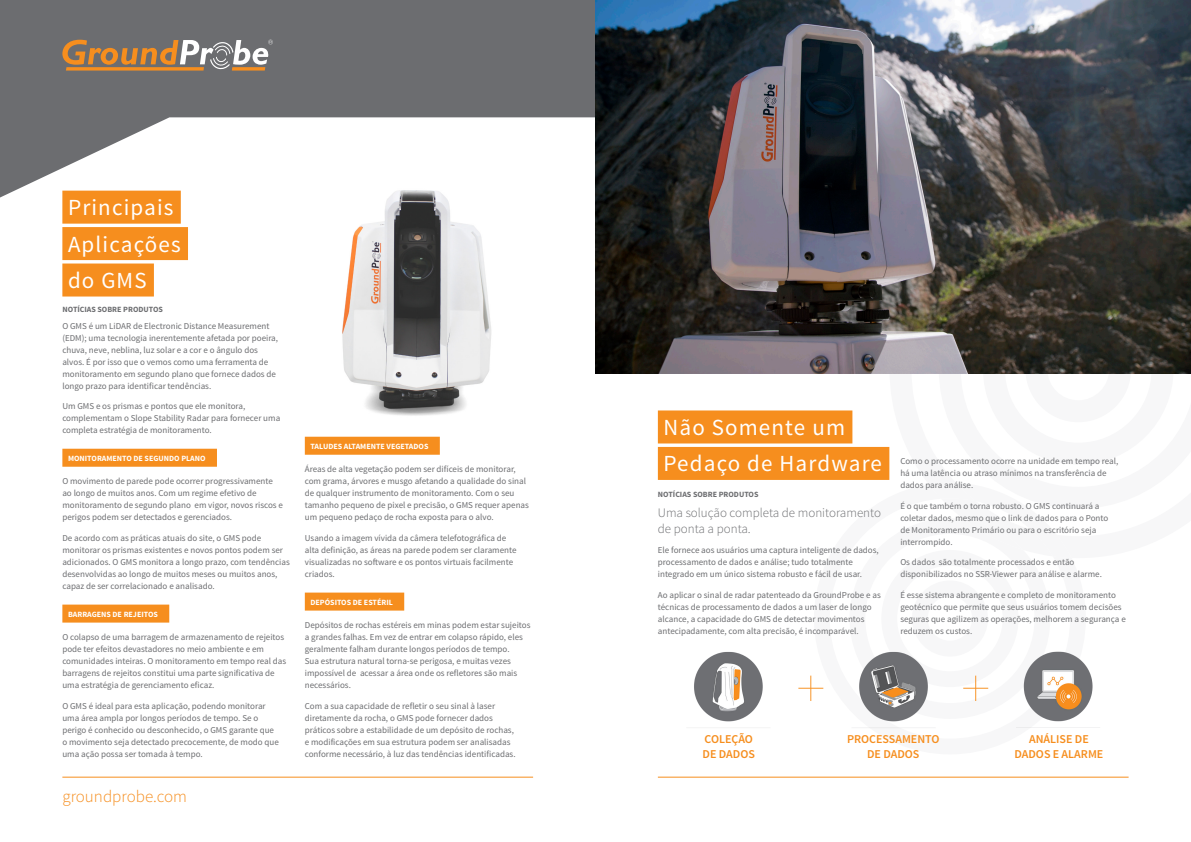
<style>
.page{position:relative;width:1191px;height:842px;background:#fff}
.page>*{position:absolute;margin:0;border:0;box-sizing:border-box;transform-origin:0 0}
.GP__Vision___Bar_beh{font:23px "Source Sans Pro";letter-spacing:.05em;color:#fff}
.GP__URL_Footer_-_Lin{font:300 17px "Source Sans Pro";color:#f68e1e}
.GP__Intro_paragraph{font:300 13px/16px "Source Sans Pro";color:#6c6d70}
.t1{font:600 12px "Source Sans Pro";color:#f68e1e}
.GP__Body_copy{font:9px/12px "Source Sans Pro";color:#6c6d70}
.GP__Sub_header{font:700 8px "Source Sans Pro";color:#fff}
.GP__Sub_header_Alter{font:700 8px "Source Sans Pro";color:#6c6d70}
</style>
<div class="page">
<img style="left:305px;top:198px;width:186px;height:239px">
<div style="left:62px;top:449px;width:155px;height:18px;background:#f68e1e"></div>
<div style="left:62px;top:605px;width:107px;height:18px;background:#f68e1e"></div>
<div style="left:305px;top:437px;width:135px;height:18px;background:#f68e1e"></div>
<div style="left:305px;top:593px;width:99px;height:18px;background:#f68e1e"></div>
<div style="left:62px;top:191px;width:119px;height:33px;background:#f68e1e"></div>
<div style="left:62px;top:227px;width:126px;height:33px;background:#f68e1e"></div>
<div style="left:62px;top:263px;width:92px;height:33px;background:#f68e1e"></div>
<div style="left:658px;top:410px;width:194px;height:33px;background:#f68e1e"></div>
<div style="left:658px;top:447px;width:231px;height:33px;background:#f68e1e"></div>
<svg style="left:0;top:0;width:595px;height:198px;fill:#6c6d70"></svg>
<svg style="left:62px;top:40px;width:211px;height:31px;background:#a4896d"></svg>
<img style="left:595px;top:0;width:596px;height:374px">
<img style="left:694px;top:651px;width:406px;height:78px">
<hr style="left:62px;top:777px;width:471px;height:1px;background:#f68e1e">
<hr style="left:658px;top:777px;width:470px;height:1px;background:#f68e1e">
<p class="GP__Vision___Bar_beh" style="left:68px;top:193px;width:107px">Principais</p>
<p class="GP__Vision___Bar_beh" style="left:68px;top:230px;width:114px">Aplicações</p>
<p class="GP__Vision___Bar_beh" style="left:68px;top:266px;width:80px">do GMS</p>
<p class="GP__Sub_header_Alter" style="left:62px;top:304px;width:102px">NOTÍCIAS SOBRE PRODUTOS</p>
<p class="GP__Body_copy" style="left:62px;top:320px;width:217px">O GMS é um LiDAR de Electronic Distance Measurement (EDM); uma tecnologia inerentemente afetada por poeira, chuva, neve, neblina, luz solar e a cor e o ângulo dos alvos. É por isso que o vemos como uma ferramenta de monitoramento em segundo plano que fornece dados de longo prazo para identificar tendências.</p>
<p class="GP__Body_copy" style="left:62px;top:400px;width:219px">Um GMS e os prismas e pontos que ele monitora, complementam o Slope Stability Radar para fornecer uma completa estratégia de monitoramento.</p>
<p class="GP__Sub_header" style="left:68px;top:453px;width:139px">MONITORAMENTO DE SEGUNDO PLANO</p>
<p class="GP__Body_copy" style="left:62px;top:476px;width:222px">O movimento de parede pode ocorrer progressivamente ao longo de muitos anos. Com um regime efetivo de monitoramento de segundo plano em vigor, novos riscos e perigos podem ser detectados e gerenciados.</p>
<p class="GP__Body_copy" style="left:62px;top:532px;width:229px">De acordo com as práticas atuais do site, o GMS pode monitorar os prismas existentes e novos pontos podem ser adicionados. O GMS monitora a longo prazo, com tendências desenvolvidas ao longo de muitos meses ou muitos anos, capaz de ser correlacionado e analisado.</p>
<p class="GP__Sub_header" style="left:68px;top:609px;width:91px">BARRAGENS DE REJEITOS</p>
<p class="GP__Body_copy" style="left:62px;top:631px;width:225px">O colapso de uma barragem de armazenamento de rejeitos pode ter efeitos devastadores no meio ambiente e em comunidades inteiras. O monitoramento em tempo real das barragens de rejeitos constitui uma parte significativa de uma estratégia de gerenciamento eficaz.</p>
<p class="GP__Body_copy" style="left:62px;top:700px;width:218px">O GMS é ideal para esta aplicação, podendo monitorar uma área ampla por longos períodos de tempo. Se o perigo é conhecido ou desconhecido, o GMS garante que o movimento seja detectado precocemente, de modo que uma ação possa ser tomada à tempo.</p>
<p class="GP__URL_Footer_-_Lin" style="left:62px;top:785px;width:126px">groundprobe.com</p>
<p class="GP__Sub_header" style="left:310px;top:441px;width:119px">TALUDES ALTAMENTE VEGETADOS</p>
<p class="GP__Body_copy" style="left:305px;top:464px;width:226px">Áreas de alta vegetação podem ser difíceis de monitorar, com grama, árvores e musgo afetando a qualidade do sinal de qualquer instrumento de monitoramento. Com o seu tamanho pequeno de pixel e precisão, o GMS requer apenas um pequeno pedaço de rocha exposta para o alvo.</p>
<p class="GP__Body_copy" style="left:305px;top:532px;width:213px">Usando a imagem vívida da câmera telefotográfica de alta definição, as áreas na parede podem ser claramente visualizadas no software e os pontos virtuais facilmente criados.</p>
<p class="GP__Sub_header" style="left:310px;top:597px;width:84px">DEPÓSITOS DE ESTÉRIL</p>
<p class="GP__Body_copy" style="left:305px;top:619px;width:227px">Depósitos de rochas estéreis em minas podem estar sujeitos a grandes falhas. Em vez de entrar em colapso rápido, eles geralmente falham durante longos períodos de tempo.<br>Sua estrutura natural torna-se perigosa, e muitas vezes impossível de acessar a área onde os refletores são mais necessários.</p>
<p class="GP__Body_copy" style="left:305px;top:700px;width:212px">Com a sua capacidade de refletir o seu sinal à laser diretamente da rocha, o GMS pode fornecer dados práticos sobre a estabilidade de um depósito de rochas, e modificações em sua estrutura podem ser analisadas conforme necessário, à luz das tendências identificadas.</p>
<p class="GP__Vision___Bar_beh" style="left:663px;top:413px;width:183px">Não Somente um</p>
<p class="GP__Vision___Bar_beh" style="left:663px;top:449px;width:220px">Pedaço de Hardware</p>
<p class="GP__Sub_header_Alter" style="left:658px;top:489px;width:102px">NOTÍCIAS SOBRE PRODUTOS</p>
<p class="GP__Intro_paragraph" style="left:658px;top:504px;width:225px">Uma solução completa de monitoramento de ponta a ponta.</p>
<p class="GP__Body_copy" style="left:658px;top:544px;width:222px">Ele fornece aos usuários uma captura inteligente de dados, processamento de dados e análise; tudo totalmente integrado em um único sistema robusto e fácil de usar.</p>
<p class="GP__Body_copy" style="left:658px;top:589px;width:224px">Ao aplicar o sinal de radar patenteado da GroundProbe e as técnicas de processamento de dados a um laser de longo alcance, a capacidade do GMS de detectar movimentos antecipadamente, com alta precisão, é incomparável.</p>
<p class="GP__Body_copy" style="left:900px;top:455px;width:219px">Como o processamento ocorre na unidade em tempo real, há uma latência ou atraso mínimos na transferência de dados para análise.</p>
<p class="GP__Body_copy" style="left:900px;top:500px;width:209px">É o que também o torna robusto. O GMS continuará a coletar dados, mesmo que o link de dados para o Ponto de Monitoramento Primário ou para o escritório seja interrompido.</p>
<p class="GP__Body_copy" style="left:900px;top:556px;width:203px">Os dados são totalmente processados e então disponibilizados no SSR-Viewer para análise e alarme.</p>
<p class="GP__Body_copy" style="left:900px;top:589px;width:227px">É esse sistema abrangente e completo de monitoramento geotécnico que permite que seus usuários tomem decisões seguras que agilizem as operações, melhorem a segurança e reduzem os custos.</p>
<p class="t1" style="left:704px;top:731px;width:50px">COLEÇÃO</p>
<p class="t1" style="left:702px;top:746px;width:54px">DE DADOS</p>
<p class="t1" style="left:847px;top:731px;width:94px">PROCESSAMENTO</p>
<p class="t1" style="left:867px;top:746px;width:54px">DE DADOS</p>
<p class="t1" style="left:1029px;top:731px;width:61px">ANÁLISE DE</p>
<p class="t1" style="left:1014px;top:746px;width:90px">DADOS E ALARME</p>
</div>
